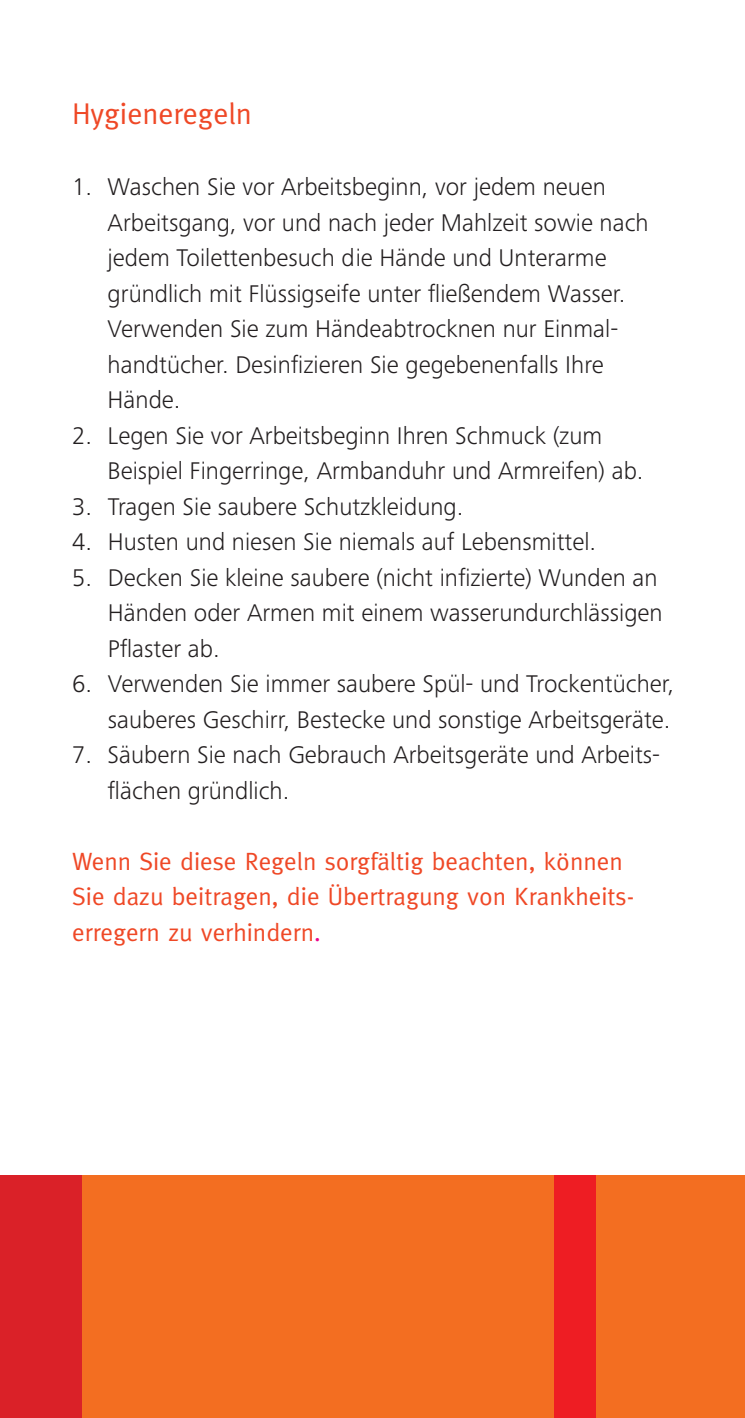
<style>
.page{position:relative;width:745px;height:1418px;background:#fff}
.page>*{position:absolute;margin:0;border:0;box-sizing:border-box;transform-origin:0 0}
.t1{font:30px "Meta";color:#ef4826}
.t2{font:300 25px/35.5px "Frutiger Next Pro";color:#231f20}
.t3{font:25px/35.5px "Meta";color:#ef4826}
.s1{color:#ed028c}
</style>
<div class="page">
<div style="left:0;top:1175px;width:81px;height:242px;background:#da2128"></div>
<div style="left:553px;top:1175px;width:42px;height:242px;background:#ee1d23"></div>
<div style="left:81px;top:1175px;width:472px;height:242px;background:#f36e21"></div>
<div style="left:595px;top:1175px;width:149px;height:242px;background:#f36e21"></div>
<p class="t1" style="left:72px;top:102px;width:181px">Hygieneregeln</p>
<p class="t2" style="left:107px;top:171px;width:542px;text-indent:-35px">1. Waschen Sie vor Arbeitsbeginn, vor jedem neuen Arbeitsgang, vor und nach jeder Mahlzeit sowie nach jedem Toilettenbesuch die Hände und Unterarme gründlich mit Flüssigseife unter fließendem Wasser.<br>Verwenden Sie zum Händeabtrocknen nur Einmal&shy;handtücher. Desinfizieren Sie gegebenenfalls Ihre Hände.</p>
<p class="t2" style="left:107px;top:420px;width:537px;text-indent:-35px">2. Legen Sie vor Arbeitsbeginn Ihren Schmuck (zum<br>Beispiel Fingerringe, Armbanduhr und Armreifen) ab.</p>
<p class="t2" style="left:72px;top:491px;width:392px">3. Tragen Sie saubere Schutzkleidung.</p>
<p class="t2" style="left:72px;top:526px;width:525px">4. Husten und niesen Sie niemals auf Lebensmittel.</p>
<p class="t2" style="left:108px;top:562px;width:556px;text-indent:-35px">5. Decken Sie kleine saubere (nicht infizierte) Wunden an<br>Händen oder Armen mit einem wasserundurchlässigen<br>Pflaster ab.</p>
<p class="t2" style="left:72px;top:668px;width:603px;text-align:right">6. Verwenden Sie immer saubere Spül- und Trockentücher, sauberes Geschirr, Bestecke und sonstige Arbeitsgeräte.</p>
<p class="t2" style="left:107px;top:739px;width:553px;text-indent:-35px">7. Säubern Sie nach Gebrauch Arbeitsgeräte und Arbeits&shy;flächen gründlich.</p>
<p class="t3" style="left:72px;top:845px;width:563px">Wenn Sie diese Regeln sorgfältig beachten, können<br>Sie dazu beitragen, die Übertragung von Krankheits&shy;erregern zu verhindern<span class="s1">.</span></p>
</div>
